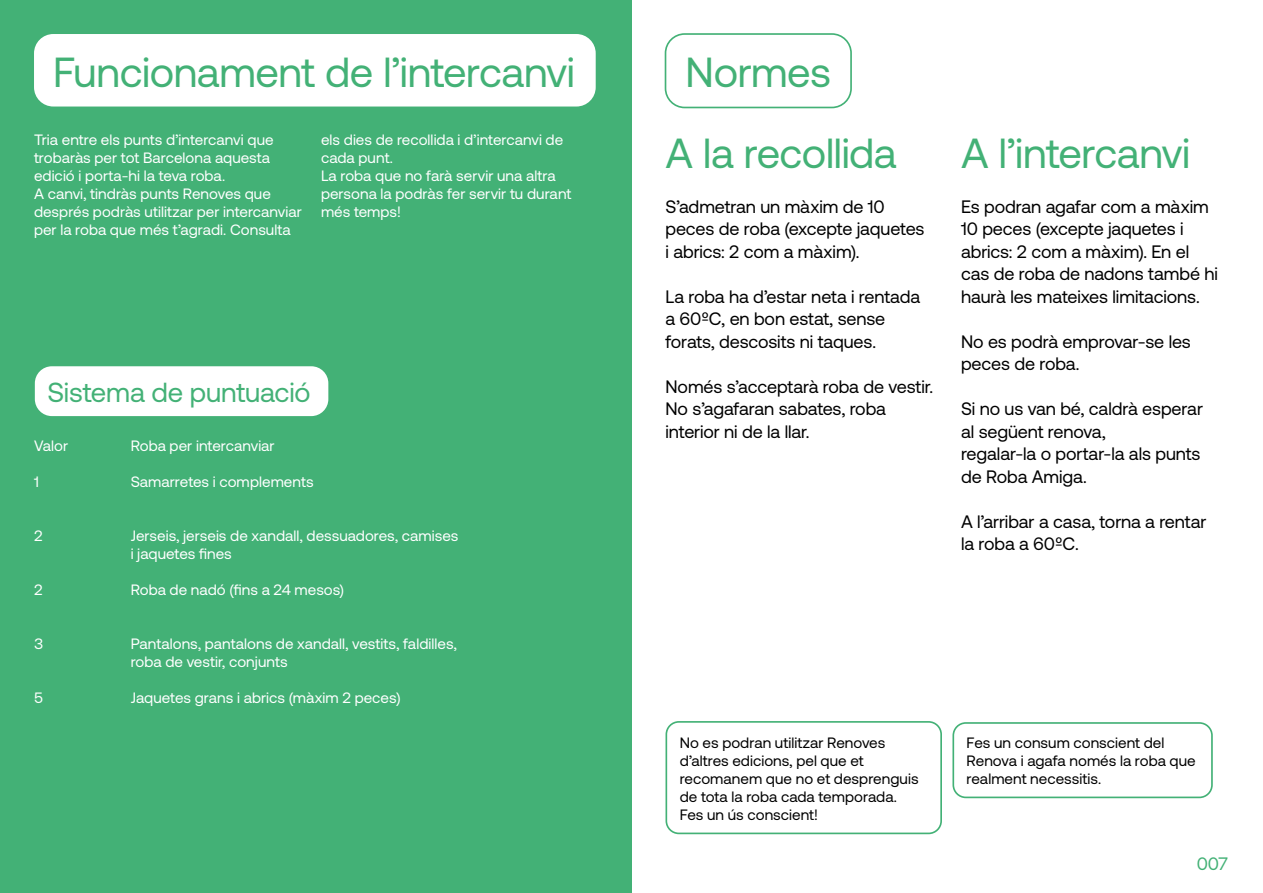
<style>
.page{position:relative;width:1263px;height:893px;background:#fff}
.page>*{position:absolute;margin:0;border:0;box-sizing:border-box;transform-origin:0 0}
.Grande_28{font:42px "Aeonik";letter-spacing:-.01em;color:#43b176}
.Subtitulo{font:27.6px "Aeonik";letter-spacing:-.005em;color:#43b176}
.Normal_12_14{font:18px/22.5px "Aeonik";letter-spacing:-.005em;color:#000}
.t1{font:18px "Aeonik";color:#43b176}
.Pequeño_10_12{font:15px/18px "Aeonik";letter-spacing:.005em;color:#fff}
.Pequeño_10_12-2{font:15px/18px "Aeonik";color:#000}
</style>
<div class="page">
<div style="left:665px;top:33px;width:187px;height:75px;border:2px solid #43b176;border-radius:19px"></div>
<div style="left:952px;top:722px;width:261px;height:76px;border:2px solid #43b176;border-radius:13px"></div>
<div style="left:665px;top:721px;width:277px;height:113px;border:2px solid #43b176;border-radius:13px"></div>
<div style="left:0;top:0;width:631px;height:893px;background:#43b176"></div>
<div style="left:34px;top:34px;width:562px;height:73px;background:#fff;border-radius:19px"></div>
<div style="left:35px;top:366px;width:293px;height:50px;background:#fff;border-radius:17px"></div>
<p class="Grande_28" style="left:53px;top:49px;width:523px">Funcionament de l’intercanvi</p>
<p class="Pequeño_10_12" style="left:34px;top:131px;width:241px">Tria entre els punts d’intercanvi que trobaràs per tot Barcelona aquesta edició i porta-hi la teva roba.</p>
<p class="Pequeño_10_12" style="left:34px;top:185px;width:269px">A canvi, tindràs punts Renoves que després podràs utilitzar per intercanviar per la roba que més t’agradi. Consulta</p>
<p class="Pequeño_10_12" style="left:321px;top:131px;width:244px">els dies de recollida i d’intercanvi de cada punt.</p>
<p class="Pequeño_10_12" style="left:321px;top:167px;width:252px">La roba que no farà servir una altra persona la podràs fer servir tu durant més temps!</p>
<p class="Subtitulo" style="left:47px;top:377px;width:265px">Sistema de puntuació</p>
<p class="Pequeño_10_12" style="left:131px;top:437px;width:146px">Roba per intercanviar</p>
<p class="Pequeño_10_12" style="left:131px;top:473px;width:184px">Samarretes i complements</p>
<p class="Pequeño_10_12" style="left:34px;top:437px;width:36px">Valor</p>
<p class="Pequeño_10_12" style="left:34px;top:473px;width:6px">1</p>
<p class="Pequeño_10_12" style="left:34px;top:527px;width:10px">2</p>
<p class="Pequeño_10_12" style="left:34px;top:581px;width:10px">2</p>
<p class="Pequeño_10_12" style="left:34px;top:635px;width:11px">3</p>
<p class="Pequeño_10_12" style="left:34px;top:689px;width:10px">5</p>
<p class="Pequeño_10_12" style="left:131px;top:527px;width:329px">Jerseis, jerseis de xandall, dessuadores, camises i jaquetes fines</p>
<p class="Pequeño_10_12" style="left:131px;top:581px;width:215px">Roba de nadó (fins a 24 mesos)</p>
<p class="Pequeño_10_12" style="left:131px;top:635px;width:328px">Pantalons, pantalons de xandall, vestits, faldilles, roba de vestir, conjunts</p>
<p class="Pequeño_10_12" style="left:131px;top:689px;width:271px">Jaquetes grans i abrics (màxim 2 peces)</p>
<p class="Grande_28" style="left:686px;top:49px;width:147px">Normes</p>
<p class="Grande_28" style="left:665px;top:130px;width:232px">A la recollida</p>
<p class="Normal_12_14" style="left:665px;top:195px;width:260px">S’admetran un màxim de 10 peces de roba (excepte jaquetes i abrics: 2 com a màxim).</p>
<p class="Normal_12_14" style="left:665px;top:285px;width:256px">La roba ha d’estar neta i rentada a 60ºC, en bon estat, sense forats, descosits ni taques.</p>
<p class="Normal_12_14" style="left:665px;top:375px;width:269px">Només s’acceptarà roba de vestir.<br>No s’agafaran sabates, roba interior ni de la llar.</p>
<p class="Grande_28" style="left:961px;top:130px;width:231px">A l’intercanvi</p>
<p class="Normal_12_14" style="left:961px;top:195px;width:258px">Es podran agafar com a màxim<br>10 peces (excepte jaquetes i abrics: 2 com a màxim). En el cas de roba de nadons també hi haurà les mateixes limitacions.</p>
<p class="Normal_12_14" style="left:961px;top:330px;width:231px">No es podrà emprovar-se les peces de roba.</p>
<p class="Normal_12_14" style="left:961px;top:398px;width:243px">Si no us van bé, caldrà esperar al següent renova,<br>regalar-la o portar-la als punts de Roba Amiga.</p>
<p class="Normal_12_14" style="left:961px;top:510px;width:247px">A l’arribar a casa, torna a rentar</p>
<p class="Normal_12_14" style="left:961px;top:533px;width:119px">la roba a 60ºC.</p>
<p class="Pequeño_10_12-2" style="left:680px;top:734px;width:207px">No es podran utilitzar Renoves</p>
<p class="Pequeño_10_12-2" style="left:680px;top:752px;width:186px">d’altres edicions, pel que et</p>
<p class="Pequeño_10_12-2" style="left:680px;top:770px;width:240px">recomanem que no et desprenguis</p>
<p class="Pequeño_10_12-2" style="left:680px;top:788px;width:219px">de tota la roba cada temporada.<br>Fes un ús conscient!</p>
<p class="Pequeño_10_12-2" style="left:967px;top:734px;width:231px">Fes un consum conscient del<br>Renova i agafa només la roba que realment necessitis.</p>
<p class="t1" style="left:1197px;top:853px;width:33px">007</p>
</div>
